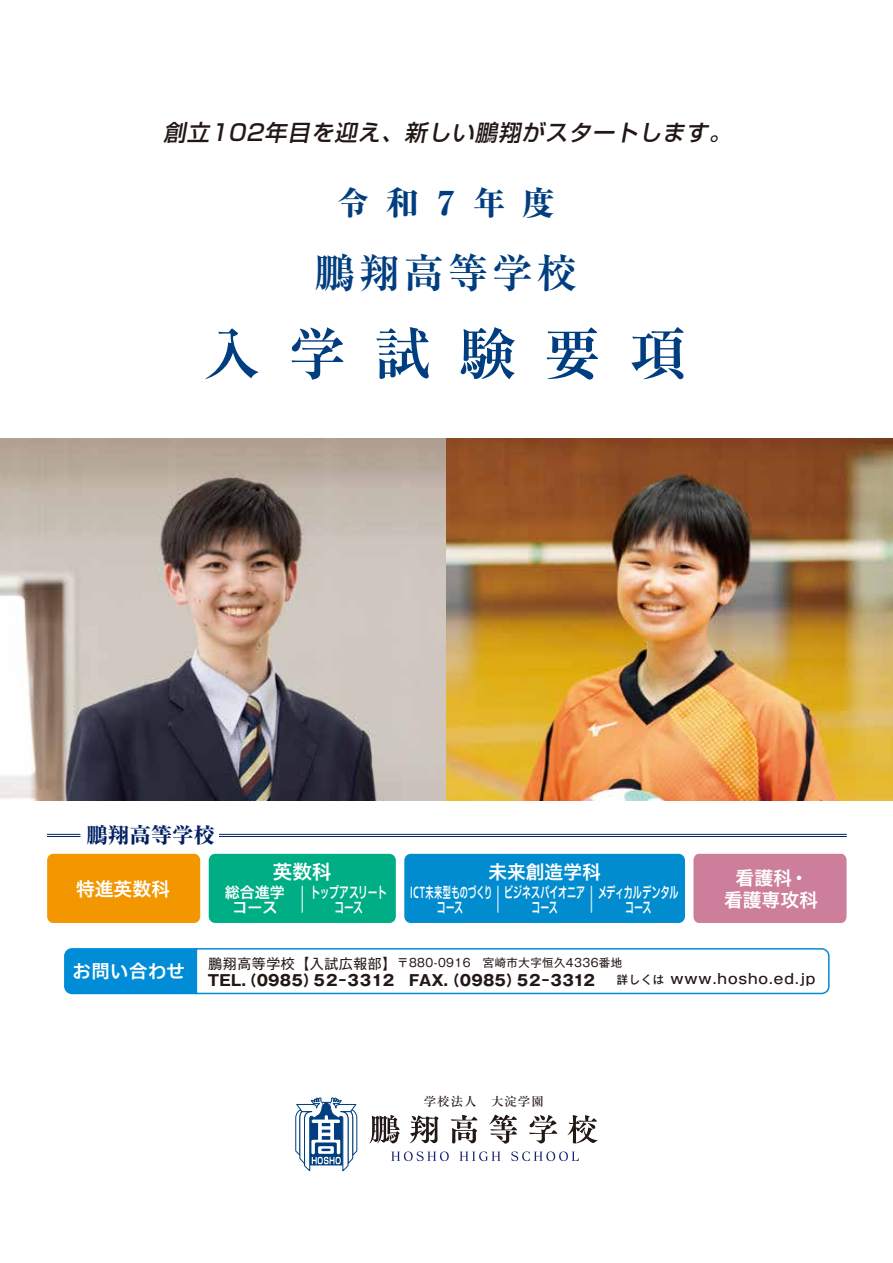
<style>
.page{position:relative;width:893px;height:1263px;background:#fff}
.page>*{position:absolute;margin:0;border:0;box-sizing:border-box;transform-origin:0 0}
.t1{font:700 57px "Ryumin Pro";color:#003e7f}
.t2{font:700 40.5px "Ryumin Pro";letter-spacing:.095em;color:#003e7f}
.t3{font:800 33px "Ryumin Pro";color:#003e7f}
.t4{font:italic 500 22.5px "Shin Go Pro";color:#221815}
.t5{font:800 21.3px "Ryumin Pro";color:#002063}
.t6{font:19.5px "Hiragino UD Sans F Std W6";color:#fff}
.t7{font:18.75px/22.5px "Hiragino UD Sans F Std W6";color:#fff;text-align:center}
.t8{font:18.45px "Hiragino UD Sans F Std W6";letter-spacing:.025em;color:#fff}
.t9{font:700 15px "Gothic MB101 Pro";letter-spacing:.015em;color:#221815}
.t10{font:15px/15px "Hiragino UD Sans F Std W6";color:#fff;text-align:center;scale:.6 1}
.t11{font:15px/15px "Hiragino UD Sans F Std W6";letter-spacing:.025em;color:#fff;text-align:center;scale:.55 1}
.t12{font:15px/15px "Hiragino UD Sans F Std W6";letter-spacing:-.04em;color:#fff;text-align:center;scale:.65 1}
.t13{font:15px/15px "Hiragino UD Sans F Std W6";color:#fff;text-align:center}
.t14{font:500 13.95px "Gothic MB101 Pro";letter-spacing:.06em;color:#221815}
.t15{font:500 12.45px "Ryumin Pro";letter-spacing:.08em;color:#221815}
.t16{font:11.4px "Gothic MB101 Pro";letter-spacing:.04em;color:#221815}
.s1{font-size:13.95px}
.s2{font-size:11.4px}
</style>
<div class="page">
<svg style="left:295px;top:1097px;width:62px;height:74px"></svg>
<svg style="left:391px;top:1151px;width:58px;height:10px"></svg>
<svg style="left:460px;top:1151px;width:40px;height:10px"></svg>
<svg style="left:511px;top:1151px;width:68px;height:10px"></svg>
<svg style="left:451px;top:1115px;width:26px;height:28px"></svg>
<svg style="left:567px;top:1115px;width:31px;height:28px"></svg>
<svg style="left:529px;top:1115px;width:28px;height:28px"></svg>
<svg style="left:410px;top:1115px;width:29px;height:28px"></svg>
<svg style="left:489px;top:1114px;width:28px;height:30px"></svg>
<svg style="left:369px;top:1115px;width:31px;height:28px"></svg>
<hr style="left:47px;top:834px;width:33px;height:1px;background:#002063">
<hr style="left:219px;top:834px;width:628px;height:1px;background:#002063">
<hr style="left:47px;top:836px;width:33px;height:1px;background:#002063">
<hr style="left:219px;top:836px;width:628px;height:1px;background:#002063">
<svg style="left:64px;top:948px;width:766px;height:47px"></svg>
<div style="left:47px;top:854px;width:153px;height:69px;background:#f39700;border-radius:6px"></div>
<div style="left:209px;top:854px;width:187px;height:69px;background:#00ae86;border-radius:6px"></div>
<div style="left:404px;top:854px;width:281px;height:69px;background:#008ccf;border-radius:6px"></div>
<div style="left:693px;top:854px;width:154px;height:69px;background:#cd7e9a"></div>
<hr style="left:301px;top:886px;width:2px;height:27px;background:#fff">
<hr style="left:497px;top:886px;width:2px;height:27px;background:#fff">
<svg style="left:591px;top:886px;width:1px;height:27px"></svg>
<img style="left:0;top:439px;width:893px;height:361px">
<h3 class="t4" style="left:163px;top:114px;width:575px">創立102年目を迎え、新しい鵬翔がスタートします。</h3>
<h3 class="t3" style="left:337px;top:177px;width:220px">令 和 ７ 年 度</h3>
<h2 class="t2" style="left:315px;top:241px;width:264px">鵬翔高等学校</h2>
<h1 class="t1" style="left:203px;top:308px;width:484px">入 学 試 験 要 項</h1>
<h3 class="t5" style="left:87px;top:818px;width:130px">鵬翔高等学校</h3>
<h3 class="t7" style="left:76px;top:877px;width:95px">特進英数科</h3>
<h3 class="t6" style="left:273px;top:857px;width:60px">英数科</h3>
<h3 class="t7" style="left:488px;top:860px;width:114px">未来創造学科</h3>
<h3 class="t7" style="left:724px;top:865px;width:95px">看護科・看護専攻科</h3>
<h3 class="t13" style="left:225px;top:884px;width:62px">総合進学コース</h3>
<h3 class="t12" style="left:311px;top:884px;width:119px">トップアスリートコース</h3>
<h3 class="t11" style="left:410px;top:884px;width:151px">ICT未来型ものづくりコース</h3>
<h3 class="t10" style="left:504px;top:884px;width:137px">ビジネスパイオニアコース</h3>
<h3 class="t10" style="left:598px;top:884px;width:136px">メディカルデンタルコース</h3>
<h3 class="t8" style="left:73px;top:957px;width:114px">お問い合わせ</h3>
<p class="t16" style="left:208px;top:954px;width:415px"><span class="s1">鵬翔高等学校【入試広報部】</span>〒880-0916　宮崎市大字恒久4336番地</p>
<h3 class="t9" style="left:208px;top:968px;width:389px">TEL.（0985）52-3312 FAX.（0985）52-3312</h3>
<p class="t14" style="left:617px;top:967px;width:200px"><span class="s2">詳しくは</span> www.hosho.ed.jp</p>
<p class="t15" style="left:424px;top:1091px;width:122px">学校法人　大淀学園</p>
</div>
